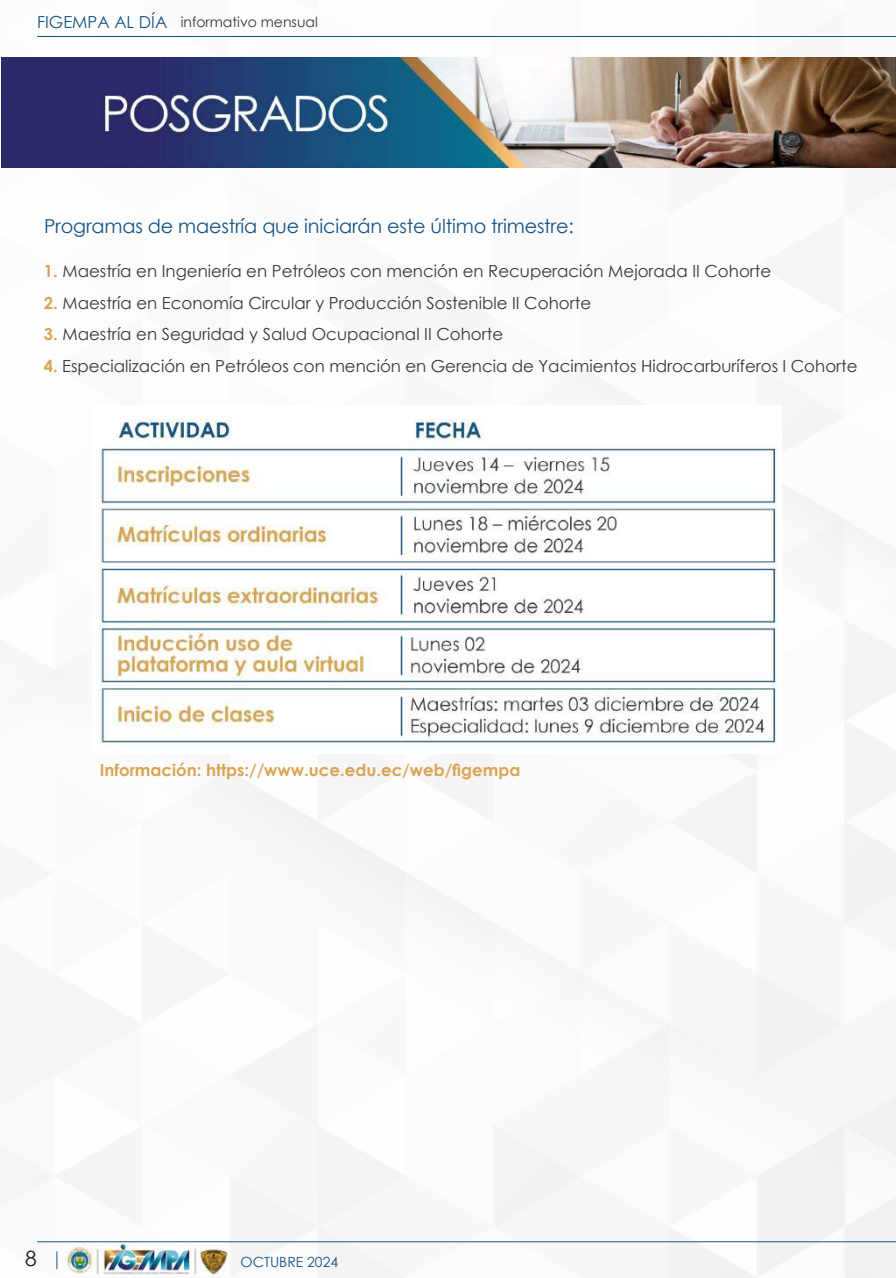
<style>
.page{position:relative;width:896px;height:1278px;background:#fff}
.page>*{position:absolute;margin:0;border:0;box-sizing:border-box;transform-origin:0 0}
.t1{font:21px "Century Gothic";color:#1d1d1d}
.t2{font:19.25px "Century Gothic";letter-spacing:-.01em;color:#165484}
.t3{font:16.62px "Century Gothic";color:#383838}
.t4{font:700 16.62px "Century Gothic";color:#d8a554}
.t5{font:14px "Century Gothic";color:#383838}
.t6{font:14px "Century Gothic";color:#165484}
.s1{font-size:16.62px;color:#165484}
.s2{font-weight:700;color:#d8a554}
</style>
<div class="page">
<img style="left:66px;top:1244px;width:161px;height:31px">
<img style="left:1px;top:57px;width:895px;height:111px">
<img style="left:92px;top:418px;width:687px;height:335px">
<svg style="left:56px;top:1251px;width:1px;height:18px"></svg>
<hr style="left:37px;top:36px;width:859px;height:1px;background:#165484">
<hr style="left:37px;top:1241px;width:859px;height:1px;background:#165484">
<p class="t5" style="left:37px;top:12px;width:282px"><span class="s1">FIGEMPA AL DÍA</span> informativo mensual</p>
<p class="t2" style="left:44px;top:212px;width:531px">Programas de maestría que iniciarán este último trimestre:</p>
<p class="t3" style="left:44px;top:259px;width:729px"><span class="s2">1.</span> Maestría en Ingeniería en Petróleos con mención en Recuperación Mejorada II Cohorte</p>
<p class="t3" style="left:44px;top:291px;width:549px"><span class="s2">2.</span> Maestría en Economía Circular y Producción Sostenible II Cohorte</p>
<p class="t3" style="left:44px;top:322px;width:461px"><span class="s2">3.</span> Maestría en Seguridad y Salud Ocupacional II Cohorte</p>
<p class="t3" style="left:44px;top:354px;width:815px"><span class="s2">4.</span> Especialización en Petróleos con mención en Gerencia de Yacimientos Hidrocarburíferos I Cohorte</p>
<p class="t4" style="left:100px;top:757px;width:422px">Información: https://www.uce.edu.ec/web/figempa</p>
<p class="t1" style="left:25px;top:1243px;width:13px">8</p>
<p class="t6" style="left:241px;top:1251px;width:99px">OCTUBRE 2024</p>
</div>
